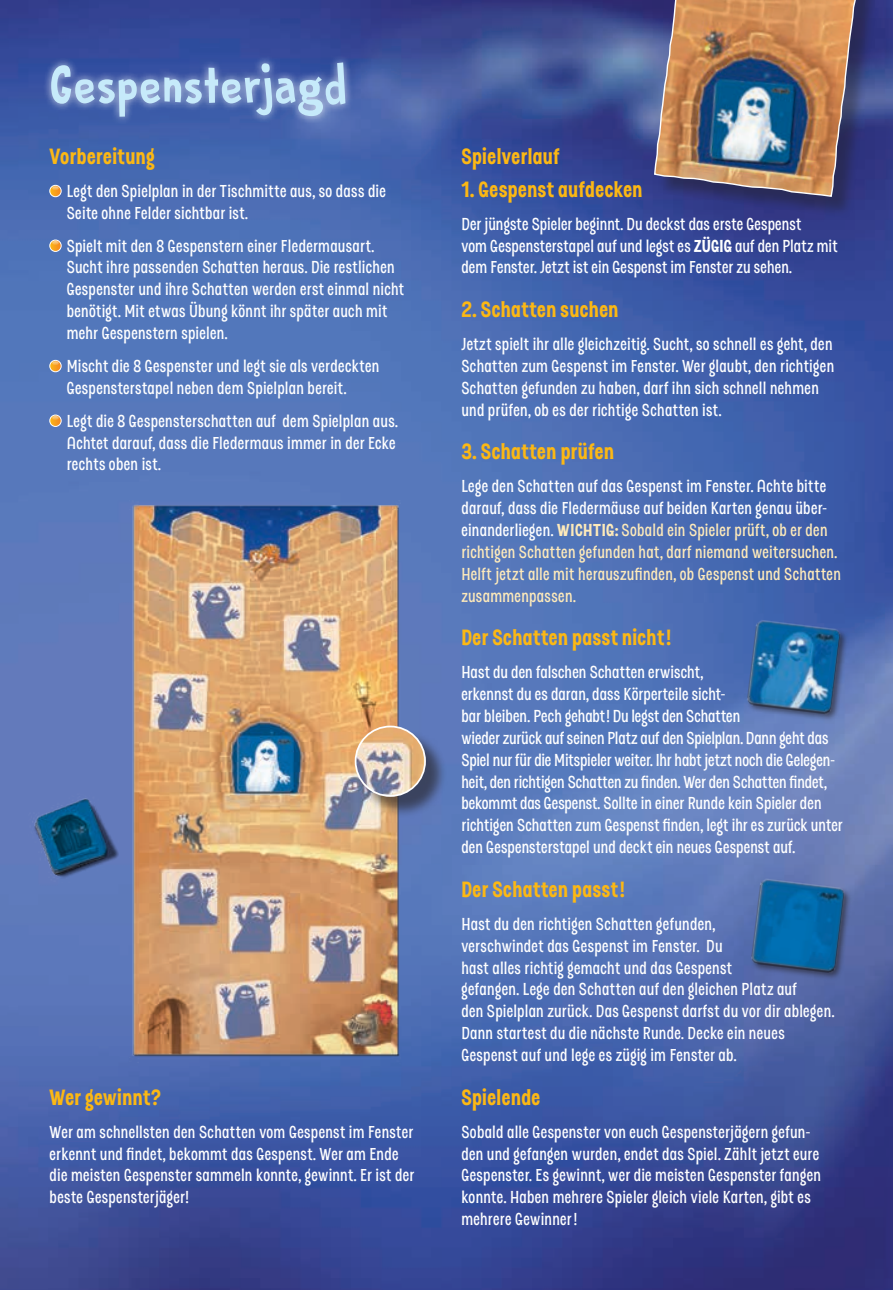
<style>
.page{position:relative;width:893px;height:1290px;background:#fff}
.page>*{position:absolute;margin:0;border:0;box-sizing:border-box;transform-origin:0 0}
.t1{font:52.5px "Prince Frog";letter-spacing:.01em;color:#c6eafa}
.t2{font:900 24.5px "D Sert Alt";letter-spacing:.02em;color:#fcb814}
.t3{font:600 19.25px/21.9px "D Sert Alt";letter-spacing:.01em;color:#fff}
.t4{font:600 19.25px/21.9px "D Sert Alt";letter-spacing:.015em;color:#feeaba}
.s1{font-weight:900}
.s2{color:#fff}
</style>
<div class="page">
<img style="left:0;top:0;width:893px;height:1290px">
<img style="left:0;top:462px;width:5px;height:30px">
<div style="left:746px;top:620px;width:102px;height:102px;background:#231f20;opacity:.6"></div>
<img style="left:744px;top:616px;width:101px;height:101px">
<div style="left:750px;top:878px;width:102px;height:103px;background:#231f20;opacity:.6"></div>
<img style="left:748px;top:875px;width:101px;height:100px">
<img style="left:0;top:492px;width:461px;height:588px">
<div style="left:657px;top:0;width:227px;height:218px;background:#231f20;opacity:.4"></div>
<img style="left:653px;top:0;width:213px;height:198px">
<svg style="left:50px;top:185px;width:11px;height:12px"></svg>
<div style="left:50px;top:240px;width:11px;height:12px;border:1px solid #fff;border-radius:50%"></div>
<svg style="left:50px;top:240px;width:11px;height:11px"></svg>
<svg style="left:50px;top:360px;width:11px;height:12px"></svg>
<div style="left:50px;top:415px;width:11px;height:12px;border:1px solid #fff;border-radius:50%"></div>
<svg style="left:50px;top:415px;width:11px;height:11px"></svg>
<div style="left:43px;top:54px;width:311px;height:71px;background:#fff;opacity:.75"></div>
<div style="left:358px;top:729px;width:89px;height:89px;background:#231f20;opacity:.6"></div>
<img style="left:356px;top:726px;width:69px;height:70px;border-radius:35px">
<div style="left:355px;top:725px;width:71px;height:72px;border:2px solid #fff;border-radius:50%"></div>
<h1 class="t1" style="left:50px;top:53px;width:299px">Gespensterjagd</h1>
<p class="t2" style="left:50px;top:141px;width:107px">Vorbereitung</p>
<p class="t3" style="left:67px;top:180px;width:321px">Legt den Spielplan in der Tischmitte aus, so dass die<br>Seite ohne Felder sichtbar ist.</p>
<p class="t3" style="left:67px;top:234px;width:339px">Spielt mit den 8 Gespenstern einer Fledermausart.<br>Sucht ihre passenden Schatten heraus. Die restlichen Gespenster und ihre Schatten werden erst einmal nicht benötigt. Mit etwas Übung könnt ihr später auch mit mehr Gespenstern spielen.</p>
<p class="t3" style="left:67px;top:355px;width:314px">Mischt die 8 Gespenster und legt sie als verdeckten<br>Gespensterstapel neben dem Spielplan bereit.</p>
<p class="t3" style="left:67px;top:409px;width:333px">Legt die 8 Gespensterschatten auf dem Spielplan aus.<br>Achtet darauf, dass die Fledermaus immer in der Ecke rechts oben ist.</p>
<p class="t2" style="left:50px;top:1082px;width:113px">Wer gewinnt?</p>
<p class="t3" style="left:50px;top:1120px;width:366px">Wer am schnellsten den Schatten vom Gespenst im Fenster erkennt und findet, bekommt das Gespenst. Wer am Ende die meisten Gespenster sammeln konnte, gewinnt. Er ist der beste Gespensterjäger!</p>
<p class="t2" style="left:461px;top:141px;width:99px">Spielverlauf</p>
<p class="t2" style="left:461px;top:174px;width:183px">1. Gespenst aufdecken</p>
<p class="t3" style="left:461px;top:213px;width:378px">Der jüngste Spieler beginnt. Du deckst das erste Gespenst<br>vom Gespensterstapel auf und legst es <span class="s1">ZÜGIG</span> auf den Platz mit dem Fenster. Jetzt ist ein Gespenst im Fenster zu sehen.</p>
<p class="t2" style="left:461px;top:294px;width:159px">2. Schatten suchen</p>
<p class="t3" style="left:461px;top:333px;width:374px">Jetzt spielt ihr alle gleichzeitig. Sucht, so schnell es geht, den Schatten zum Gespenst im Fenster. Wer glaubt, den richtigen Schatten gefunden zu haben, darf ihn sich schnell nehmen und prüfen, ob es der richtige Schatten ist.</p>
<p class="t2" style="left:461px;top:437px;width:154px">3. Schatten prüfen</p>
<p class="t4" style="left:461px;top:475px;width:381px"><span class="s2">Lege den Schatten auf das Gespenst im Fenster. Achte bitte darauf, dass die Fledermäuse auf beiden Karten genau über&shy;einanderliegen.</span> <span class="s1">WICHTIG:</span> Sobald ein Spieler prüft, ob er den richtigen Schatten gefunden hat, darf niemand weitersuchen.<br>Helft jetzt alle mit herauszufinden, ob Gespenst und Schatten zusammenpassen.</p>
<p class="t2" style="left:461px;top:622px;width:211px">Der Schatten passt nicht!</p>
<p class="t3" style="left:461px;top:661px;width:383px">Hast du den falschen Schatten erwischt,<br>erkennst du es daran, dass Körperteile sicht--<br>bar bleiben. Pech gehabt! Du legst den Schatten<br>wieder zurück auf seinen Platz auf den Spielplan. Dann geht das Spiel nur für die Mitspieler weiter. Ihr habt jetzt noch die Gelegen&shy;heit, den richtigen Schatten zu finden. Wer den Schatten findet, bekommt das Gespenst. Sollte in einer Runde kein Spieler den richtigen Schatten zum Gespenst finden, legt ihr es zurück unter den Gespensterstapel und deckt ein neues Gespenst auf.</p>
<p class="t2" style="left:461px;top:874px;width:165px">Der Schatten passt!</p>
<p class="t3" style="left:461px;top:913px;width:375px">Hast du den richtigen Schatten gefunden,<br>verschwindet das Gespenst im Fenster. Du<br>hast alles richtig gemacht und das Gespenst<br>gefangen. Lege den Schatten auf den gleichen Platz auf<br>den Spielplan zurück. Das Gespenst darfst du vor dir ablegen.<br>Dann startest du die nächste Runde. Decke ein neues Gespenst auf und lege es zügig im Fenster ab.</p>
<p class="t2" style="left:461px;top:1082px;width:80px">Spielende</p>
<p class="t3" style="left:461px;top:1120px;width:361px">Sobald alle Gespenster von euch Gespensterjägern gefun&shy;den und gefangen wurden, endet das Spiel. Zählt jetzt eure Gespenster. Es gewinnt, wer die meisten Gespenster fangen konnte. Haben mehrere Spieler gleich viele Karten, gibt es mehrere Gewinner!</p>
</div>
